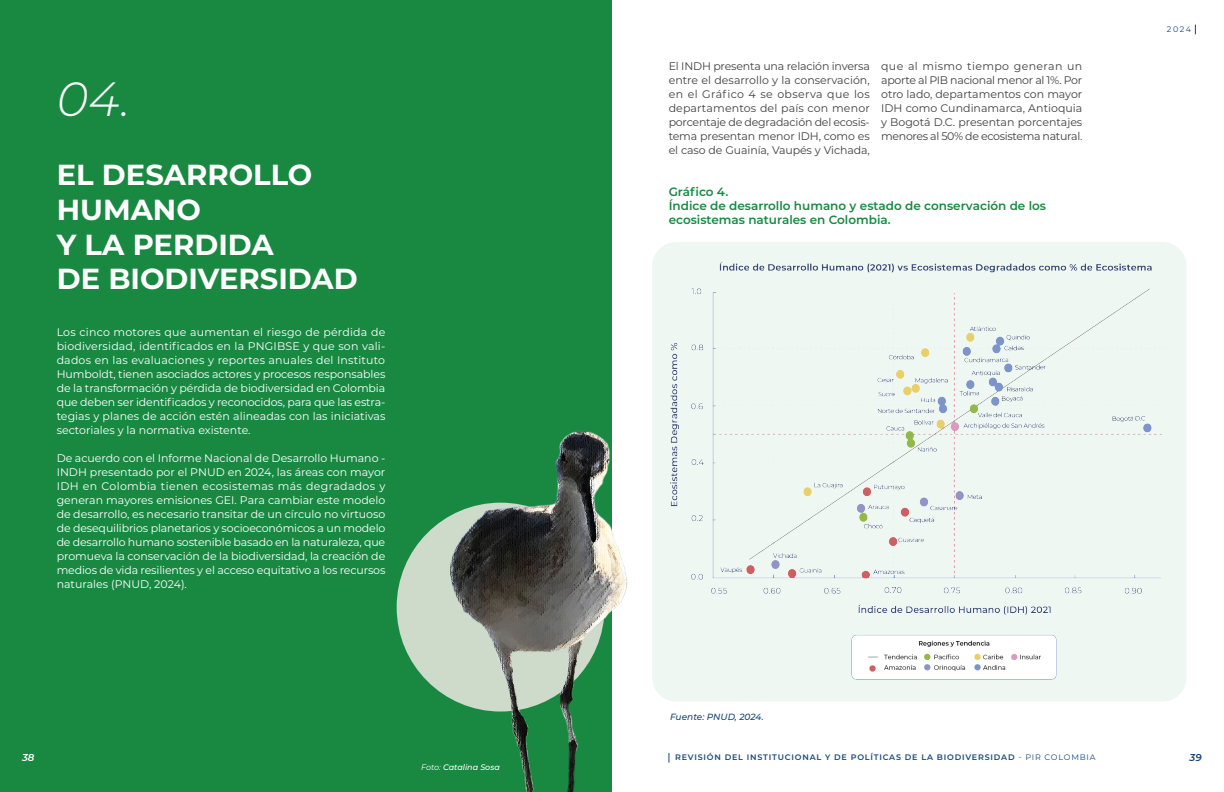
<style>
.page{position:relative;width:1224px;height:792px;background:#fff}
.page>*{position:absolute;margin:0;border:0;box-sizing:border-box;transform-origin:0 0}
.t1{font:italic 300 48px "Montserrat";color:#fff}
.t2{font:700 29px/34.8px "Montserrat";color:#fff}
.t3{font:600 12px/14px "Montserrat";color:#198942}
.t4{font:11px/14px "Montserrat";color:#fff;text-align:justify}
.t5{font:11px/14px "Montserrat";letter-spacing:-.015em;color:#414042;text-align:justify}
.t6{font:italic 600 10px "Montserrat";color:#14467c}
.t7{font:italic 600 10px "Montserrat";color:#fff}
.t8{font:italic 500 9px "Montserrat";letter-spacing:-.005em;color:#14467c}
.t9{font:600 8px "Montserrat";letter-spacing:.1em;color:#14467c}
.t10{font:italic 500 8px "Montserrat";color:#fff}
.t11{font:8px "Montserrat";color:#14467c}
.s1{font-weight:400}
</style>
<div class="page">
<div style="left:0;top:0;width:612px;height:792px;background:#198942"></div>
<div style="left:652px;top:242px;width:534px;height:460px;background:#eff7f2;border-radius:24px"></div>
<img style="left:670px;top:262px;width:492px;height:417px">
<img style="left:409px;top:409px;width:266px;height:383px">
<h1 class="t1" style="left:57px;top:67px;width:75px">04.</h1>
<h2 class="t2" style="left:57px;top:156px;width:302px">EL DESARROLLO<br>HUMANO<br>Y LA PERDIDA<br>DE BIODIVERSIDAD</h2>
<p class="t4" style="left:57px;top:325px;width:330px">Los cinco motores que aumentan el riesgo de pérdida de biodiversidad, identificados en la PNGIBSE y que son vali&shy;dados en las evaluaciones y reportes anuales del Instituto Humboldt, tienen asociados actores y procesos responsables de la transformación y pérdida de biodiversidad en Colombia que deben ser identificados y reconocidos, para que las estra&shy;tegias y planes de acción estén alineadas con las iniciativas sectoriales y la normativa existente.</p>
<p class="t4" style="left:57px;top:451px;width:330px">De acuerdo con el Informe Nacional de Desarrollo Humano - INDH presentado por el PNUD en 2024, las áreas con mayor IDH en Colombia tienen ecosistemas más degradados y generan mayores emisiones GEI. Para cambiar este modelo de desarrollo, es necesario transitar de un círculo no virtuoso de desequilibrios planetarios y socioeconómicos a un modelo de desarrollo humano sostenible basado en la naturaleza, que promueva la conservación de la biodiversidad, la creación de medios de vida resilientes y el acceso equitativo a los recursos naturales (PNUD, 2024).</p>
<p class="t7" style="left:22px;top:751px;width:14px">38</p>
<p class="t10" style="left:421px;top:762px;width:80px"><span class="s1">Foto:</span> Catalina Sosa</p>
<p class="t5" style="left:669px;top:59px;width:203px">El INDH presenta una relación inversa entre el desarrollo y la conservación, en el Gráfico 4 se observa que los departamentos del país con menor porcentaje de degradación del ecosis&shy;tema presentan menor IDH, como es el caso de Guainía, Vaupés y Vichada,</p>
<p class="t5" style="left:881px;top:59px;width:203px">que al mismo tiempo generan un aporte al PIB nacional menor al 1%. Por otro lado, departamentos con mayor IDH como Cundinamarca, Antioquia y Bogotá D.C. presentan porcentajes menores al 50% de ecosistema natural.</p>
<p class="t3" style="left:669px;top:184px;width:379px">Gráfico 4.<br>Índice de desarrollo humano y estado de conservación de los ecosistemas naturales en Colombia.</p>
<p class="t11" style="left:1167px;top:24px;width:26px">2024</p>
<p class="t8" style="left:670px;top:711px;width:95px">Fuente: PNUD, 2024.</p>
<p class="t9" style="left:675px;top:752px;width:422px">REVISIÓN DEL INSTITUCIONAL Y DE POLÍTICAS DE LA BIODIVERSIDAD <span class="s1">- PIR COLOMBIA</span></p>
<p class="t6" style="left:1190px;top:751px;width:14px">39</p>
</div>
